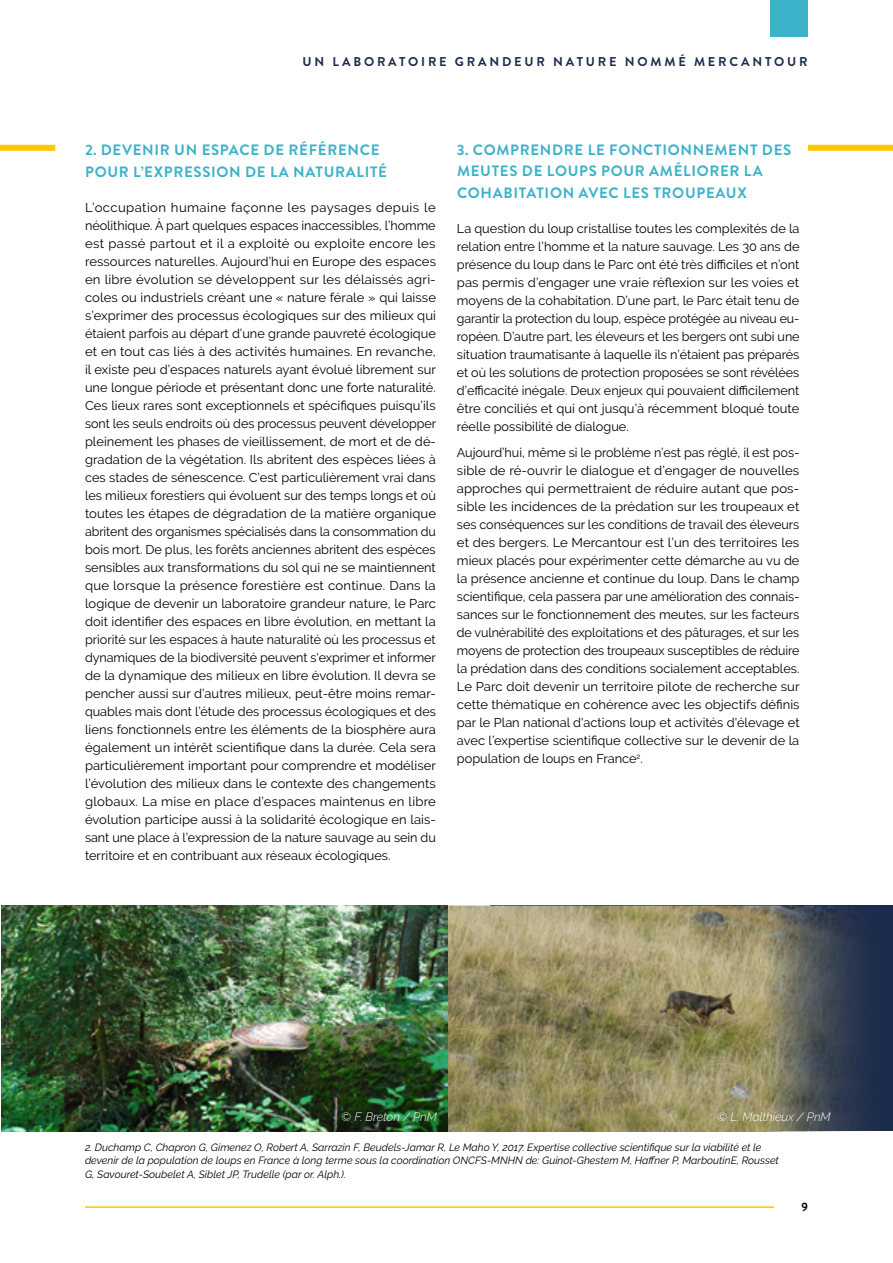
<style>
.page{position:relative;width:893px;height:1263px;background:#fff}
.page>*{position:absolute;margin:0;border:0;box-sizing:border-box;transform-origin:0 0}
.t1{font:700 15px/21.3px "Brandon Grotesque";letter-spacing:.045em;color:#3cb2c9}
.t2{font:12.75px/18px "Raleway";color:#000;text-align:justify}
.t3{font:700 12.75px "Brandon Grotesque";letter-spacing:.22em;color:#1b2b4b}
.t4{font:italic 300 12px "Raleway";color:#fff}
.t5{font:700 12px "Brandon Grotesque";color:#000}
.t6{font:italic 10.5px/13.5px "Raleway";color:#000}
</style>
<div class="page">
<hr style="left:85px;top:1206px;width:689px;height:2px;background:#fdc600">
<div style="left:770px;top:0;width:38px;height:37px;background:#3cb2c9"></div>
<img style="left:448px;top:906px;width:445px;height:225px">
<img style="left:1px;top:906px;width:447px;height:225px">
<div style="left:0;top:145px;width:55px;height:6px;background:#fdc600"></div>
<div style="left:808px;top:145px;width:85px;height:6px;background:#fdc600"></div>
<p class="t3" style="left:302px;top:53px;width:507px">UN LABORATOIRE GRANDEUR NATURE NOMMÉ MERCANTOUR</p>
<p class="t1" style="left:85px;top:139px;width:304px;line-height:21.8px">2. DEVENIR UN ESPACE DE RÉFÉRENCE<br>POUR L’EXPRESSION DE LA NATURALITÉ</p>
<p class="t2" style="left:85px;top:198px;width:353px">L’occupation humaine façonne les paysages depuis le néolithique. À part quelques espaces inaccessibles, l’homme est passé partout et il a exploité ou exploite encore les ressources naturelles. Aujourd’hui en Europe des espaces en libre évolution se développent sur les délaissés agri&shy;coles ou industriels créant une « nature férale » qui laisse s’exprimer des processus écologiques sur des milieux qui étaient parfois au départ d’une grande pauvreté écologique et en tout cas liés à des activités humaines. En revanche, il existe peu d’espaces naturels ayant évolué librement sur une longue période et présentant donc une forte naturalité.<br>Ces lieux rares sont exceptionnels et spécifiques puisqu’ils sont les seuls endroits où des processus peuvent développer pleinement les phases de vieillissement, de mort et de dé&shy;gradation de la végétation. Ils abritent des espèces liées à ces stades de sénescence. C’est particulièrement vrai dans les milieux forestiers qui évoluent sur des temps longs et où toutes les étapes de dégradation de la matière organique abritent des organismes spécialisés dans la consommation du bois mort. De plus, les forêts anciennes abritent des espèces sensibles aux transformations du sol qui ne se maintiennent que lorsque la présence forestière est continue. Dans la logique de devenir un laboratoire grandeur nature, le Parc doit identifier des espaces en libre évolution, en mettant la priorité sur les espaces à haute naturalité où les processus et dynamiques de la biodiversité peuvent s'exprimer et informer de la dynamique des milieux en libre évolution. Il devra se pencher aussi sur d’autres milieux, peut-être moins remar&shy;quables mais dont l’étude des processus écologiques et des liens fonctionnels entre les éléments de la biosphère aura également un intérêt scientifique dans la durée. Cela sera particulièrement important pour comprendre et modéliser l’évolution des milieux dans le contexte des changements globaux. La mise en place d’espaces maintenus en libre évolution participe aussi à la solidarité écologique en lais&shy;sant une place à l’expression de la nature sauvage au sein du territoire et en contribuant aux réseaux écologiques.</p>
<p class="t1" style="left:457px;top:139px;width:336px">3. COMPRENDRE LE FONCTIONNEMENT DES<br>MEUTES DE LOUPS POUR AMÉLIORER LA<br>COHABITATION AVEC LES TROUPEAUX</p>
<p class="t2" style="left:457px;top:219px;width:344px">La question du loup cristallise toutes les complexités de la relation entre l’homme et la nature sauvage. Les 30 ans de présence du loup dans le Parc ont été très difficiles et n’ont pas permis d’engager une vraie réflexion sur les voies et moyens de la cohabitation. D’une part, le Parc était tenu de garantir la protection du loup, espèce protégée au niveau eu&shy;ropéen. D’autre part, les éleveurs et les bergers ont subi une situation traumatisante à laquelle ils n’étaient pas préparés et où les solutions de protection proposées se sont révélées d’efficacité inégale. Deux enjeux qui pouvaient difficilement être conciliés et qui ont jusqu’à récemment bloqué toute réelle possibilité de dialogue.</p>
<p class="t2" style="left:457px;top:444px;width:344px">Aujourd’hui, même si le problème n’est pas réglé, il est pos&shy;sible de ré-ouvrir le dialogue et d’engager de nouvelles approches qui permettraient de réduire autant que pos&shy;sible les incidences de la prédation sur les troupeaux et ses conséquences sur les conditions de travail des éleveurs et des bergers. Le Mercantour est l’un des territoires les mieux placés pour expérimenter cette démarche au vu de la présence ancienne et continue du loup. Dans le champ scientifique, cela passera par une amélioration des connais&shy;sances sur le fonctionnement des meutes, sur les facteurs de vulnérabilité des exploitations et des pâturages, et sur les moyens de protection des troupeaux susceptibles de réduire la prédation dans des conditions socialement acceptables.<br>Le Parc doit devenir un territoire pilote de recherche sur cette thématique en cohérence avec les objectifs définis par le Plan national d'actions loup et activités d'élevage et avec l’expertise scientifique collective sur le devenir de la population de loups en France<sup>2</sup>.</p>
<p class="t4" style="left:717px;top:1109px;width:115px">© L. Malthieux / PnM</p>
<p class="t4" style="left:341px;top:1109px;width:97px">© F. Breton / PnM</p>
<p class="t6" style="left:85px;top:1140px;width:695px">2. Duchamp C, Chapron G, Gimenez O, Robert A, Sarrazin F, Beudels-Jamar R, Le Maho Y, 2017. Expertise collective scientifique sur la viabilité et le devenir de la population de loups en France à long terme sous la coordination ONCFS-MNHN de: Guinot-Ghestem M, Haffner P, MarboutinE, Rousset<br>G, Savouret-Soubelet A, Siblet JP, Trudelle (par or. Alph.).</p>
<p class="t5" style="left:801px;top:1199px;width:8px">9</p>
</div>
